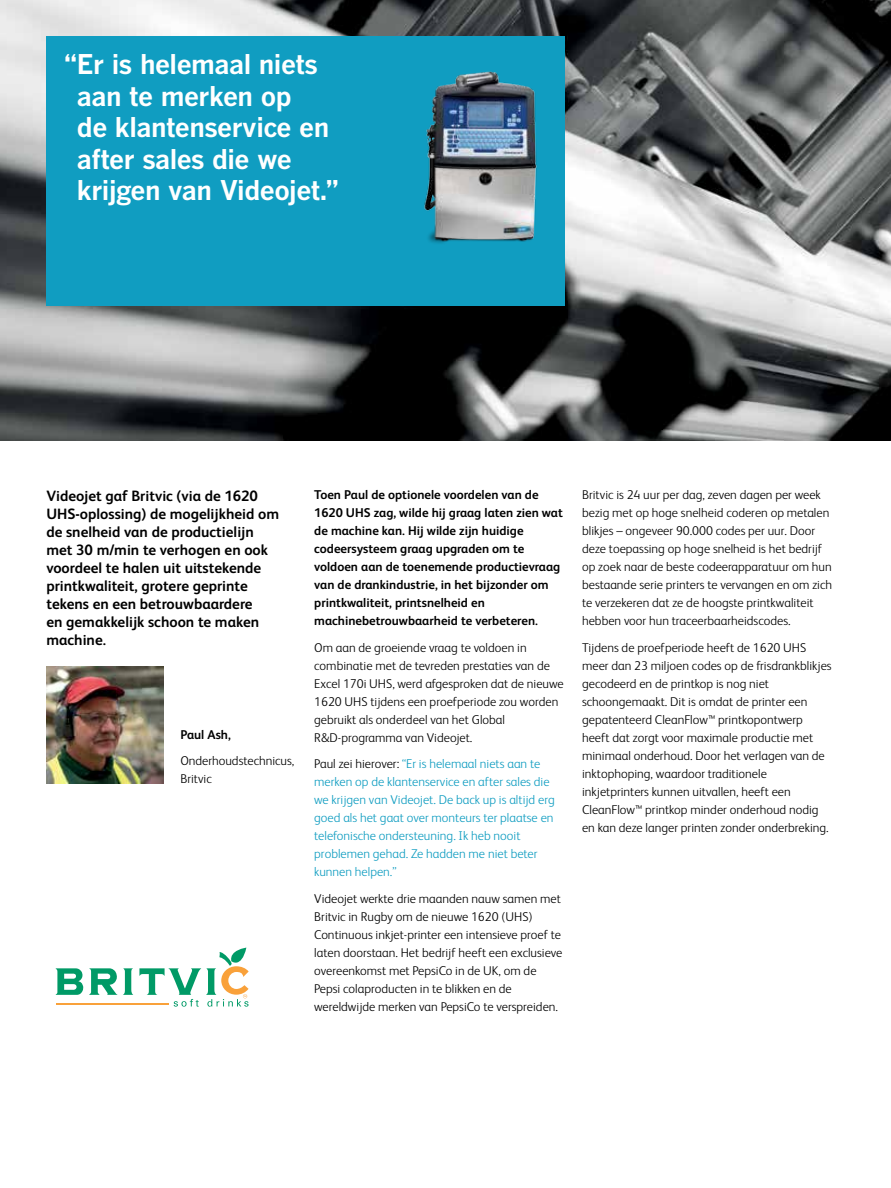
<style>
.page{position:relative;width:891px;height:1188px;background:#fff}
.page>*{position:absolute;margin:0;border:0;box-sizing:border-box;transform-origin:0 0}
.t1{font:27px/31.5px "Benton Got Bol";letter-spacing:-.02em;color:#fff}
.t2{font:700 15px/18px "FS Albert";color:#000}
.t3{font:300 12.75px/18px "FS Albert";color:#000}
.t4{font:700 12.75px/18px "FS Albert";color:#000}
.t5{font:300 12.75px/18px "FS Albert";color:#109dc1}
.s1{color:#000}
</style>
<div class="page">
<img style="left:0;top:0;width:891px;height:441px">
<div style="left:46px;top:36px;width:519px;height:270px;background:#109dc1"></div>
<img style="left:424px;top:71px;width:113px;height:172px">
<svg style="left:56px;top:968px;width:27px;height:27px"></svg>
<svg style="left:89px;top:968px;width:28px;height:27px"></svg>
<svg style="left:123px;top:968px;width:10px;height:27px"></svg>
<hr style="left:56px;top:1003px;width:112px;height:2px;background:#f9a13a">
<svg style="left:139px;top:948px;width:110px;height:59px"></svg>
<img style="left:46px;top:667px;width:117px;height:117px">
<h1 class="t1" style="left:77px;top:48px;width:264px;text-indent:-13px">“Er is helemaal niets aan te merken op<br>de klantenservice en after sales die we krijgen van Videojet.”</h1>
<p class="t2" style="left:46px;top:487px;width:234px">Videojet gaf Britvic (via de 1620<br>UHS-oplossing) de mogelijkheid om de snelheid van de productielijn met 30 m/min te verhogen en ook voordeel te halen uit uitstekende printkwaliteit, grotere geprinte tekens en een betrouwbaardere<br>en gemakkelijk schoon te maken machine.</p>
<p class="t4" style="left:180px;top:725px;width:52px">Paul Ash,</p>
<p class="t3" style="left:180px;top:752px;width:116px">Onderhoudstechnicus,<br>Britvic</p>
<p class="t4" style="left:314px;top:486px;width:250px">Toen Paul de optionele voordelen van de 1620 UHS zag, wilde hij graag laten zien wat de machine kan. Hij wilde zijn huidige codeersysteem graag upgraden om te voldoen aan de toenemende productievraag van de drankindustrie, in het bijzonder om printkwaliteit, printsnelheid en machinebetrouwbaarheid te verbeteren.</p>
<p class="t3" style="left:314px;top:638px;width:251px">Om aan de groeiende vraag te voldoen in combinatie met de tevreden prestaties van de Excel 170i UHS, werd afgesproken dat de nieuwe 1620 UHS tijdens een proefperiode zou worden gebruikt als onderdeel van het Global R&amp;D-programma van Videojet.</p>
<p class="t5" style="left:314px;top:755px;width:242px"><span class="s1">Paul zei hierover:</span> “Er is helemaal niets aan te merken op de klantenservice en after sales die we krijgen van Videojet. De back up is altijd erg goed als het gaat over monteurs ter plaatse en telefonische ondersteuning. Ik heb nooit problemen gehad. Ze hadden me niet beter kunnen helpen.”</p>
<p class="t3" style="left:314px;top:889px;width:250px">Videojet werkte drie maanden nauw samen met Britvic in Rugby om de nieuwe 1620 (UHS)<br>Continuous inkjet-printer een intensieve proef te laten doorstaan. Het bedrijf heeft een exclusieve overeenkomst met PepsiCo in de UK, om de Pepsi colaproducten in te blikken en de wereldwijde merken van PepsiCo te verspreiden.</p>
<p class="t3" style="left:582px;top:486px;width:251px">Britvic is 24 uur per dag, zeven dagen per week bezig met op hoge snelheid coderen op metalen blikjes – ongeveer 90.000 codes per uur. Door deze toepassing op hoge snelheid is het bedrijf op zoek naar de beste codeerapparatuur om hun bestaande serie printers te vervangen en om zich te verzekeren dat ze de hoogste printkwaliteit hebben voor hun traceerbaarheidscodes.</p>
<p class="t3" style="left:582px;top:638px;width:251px">Tijdens de proefperiode heeft de 1620 UHS meer dan 23 miljoen codes op de frisdrankblikjes gecodeerd en de printkop is nog niet schoongemaakt. Dit is omdat de printer een gepatenteerd CleanFlow™ printkopontwerp heeft dat zorgt voor maximale productie met minimaal onderhoud. Door het verlagen van de inktophoping, waardoor traditionele inkjetprinters kunnen uitvallen, heeft een CleanFlow™ printkop minder onderhoud nodig en kan deze langer printen zonder onderbreking.</p>
</div>
